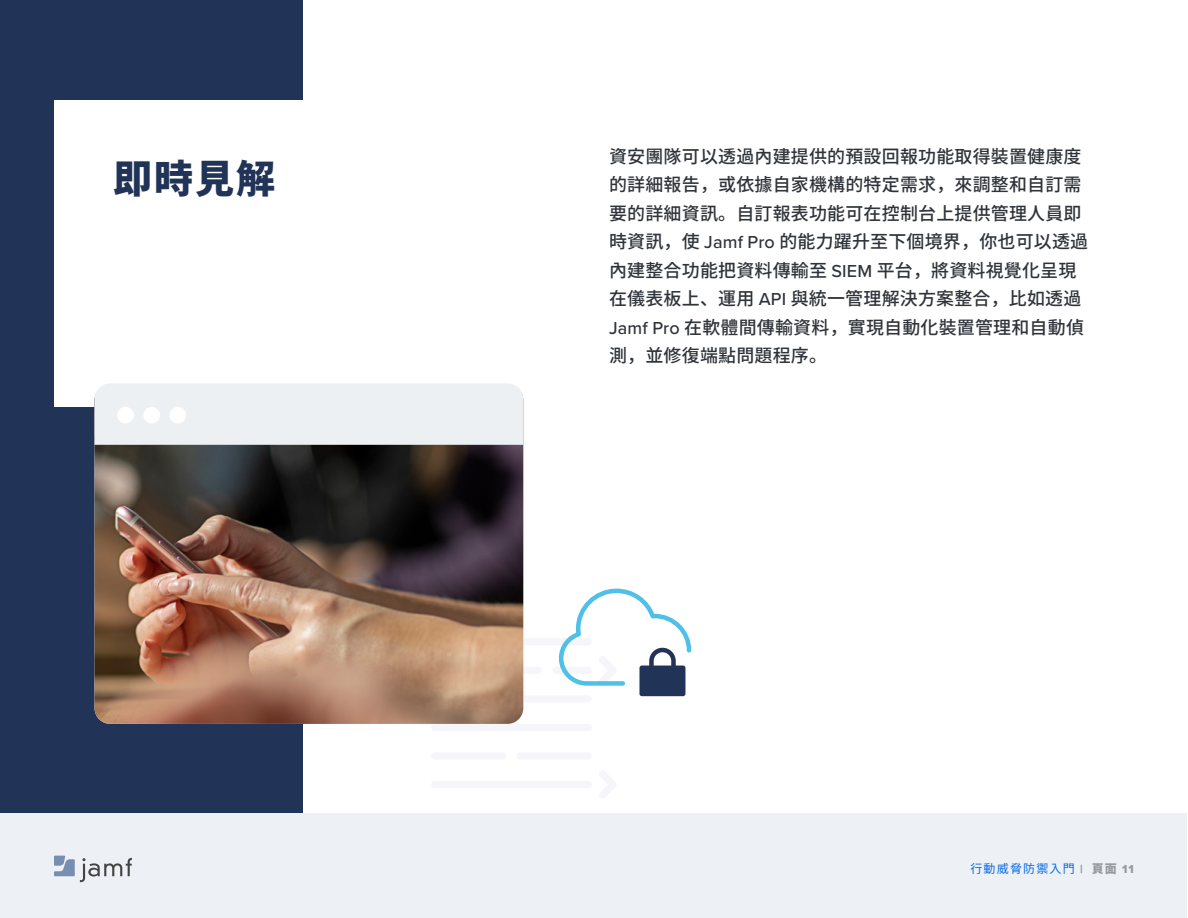
<style>
.page{position:relative;width:1188px;height:918px;background:#fff}
.page>*{position:absolute;margin:0;border:0;box-sizing:border-box;transform-origin:0 0}
.t1{font:900 39px "Noto Sans CJ Kjp";color:#213458}
.t2{font:500 18px/28.5px "Noto Sans CJ Kjp";letter-spacing:.01em;color:#2f343a}
.t3{font:12px "Noto Sans CJ Kjp";letter-spacing:.1em;color:#056ae6}
.s1{font-family:"Proxima Nova"}
.s2{font-family:"Proxima Nova Extrabld";color:#979a9d}
.s3{font-weight:900;color:#979a9d}
</style>
<div class="page">
<div style="left:0;top:0;width:302px;height:826px;background:#213458"></div>
<div style="left:0;top:813px;width:1187px;height:105px;background:#edf0f5"></div>
<svg style="left:54px;top:856px;width:78px;height:26px"></svg>
<div style="left:54px;top:100px;width:513px;height:307px;background:#fff"></div>
<img style="left:94px;top:445px;width:429px;height:279px">
<div style="left:94px;top:383px;width:429px;height:62px;background:#edf0f2"></div>
<div style="left:117px;top:407px;width:17px;height:16px;background:#fff;border-radius:50%"></div>
<div style="left:143px;top:407px;width:17px;height:16px;background:#fff;border-radius:50%"></div>
<div style="left:169px;top:407px;width:17px;height:16px;background:#fff;border-radius:50%"></div>
<svg style="left:400px;top:586px;width:292px;height:138px"></svg>
<h1 class="t1" style="left:113px;top:157px;width:163px">即時見解</h1>
<p class="t2" style="left:609px;top:142px;width:481px">資安團隊可以透過內建提供的預設回報功能取得裝置健康度的詳細報告，或依據自家機構的特定需求，來調整和自訂需要的詳細資訊。自訂報表功能可在控制台上提供管理人員即時資訊，使 <span class="s1">Jamf Pro</span> 的能力躍升至下個境界，你也可以透過內建整合功能把資料傳輸至 <span class="s1">SIEM</span> 平台，將資料視覺化呈現在儀表板上、運用 <span class="s1">API</span> 與統一管理解決方案整合，比如透過<br><span class="s1">Jamf Pro</span> 在軟體間傳輸資料，實現自動化裝置管理和自動偵測，並修復端點問題程序。</p>
<p class="t3" style="left:970px;top:862px;width:165px">行動威脅防禦入門 <span class="s2">|</span> <span class="s3">頁面</span> <span class="s2">11</span></p>
</div>
